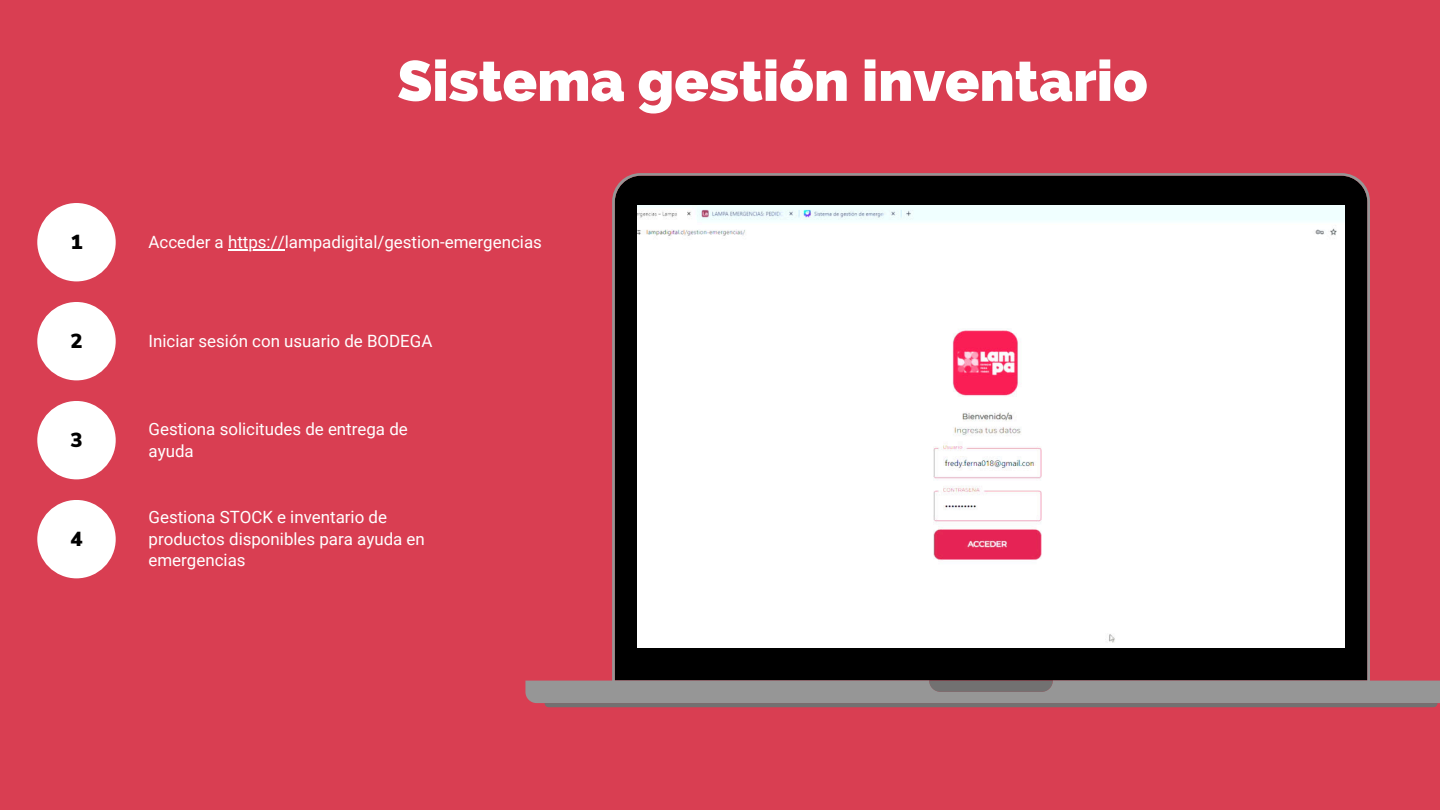
<style>
.page{position:relative;width:1440px;height:810px;background:#d93e52}
.page>*{position:absolute;margin:0;border:0;box-sizing:border-box;transform-origin:0 0}
.t1{font:800 56.8px "Raleway";color:#fff}
.t2{font:900 20.3px "Nunito Sans";color:#000}
.t3{font:16.9px/21.6px "Roboto";color:#fff}
</style>
<div class="page">
<div style="left:37px;top:203px;width:79px;height:78px;background:#fff;border-radius:50%"></div>
<div style="left:37px;top:302px;width:79px;height:78px;background:#fff;border-radius:50%"></div>
<div style="left:37px;top:401px;width:79px;height:78px;background:#fff;border-radius:50%"></div>
<div style="left:37px;top:500px;width:79px;height:78px;background:#fff;border-radius:50%"></div>
<hr style="left:228px;top:249px;width:57px;height:1px;background:#fff">
<svg style="left:525px;top:173px;width:915px;height:530px"></svg>
<svg style="left:929px;top:681px;width:124px;height:11px"></svg>
<svg style="left:545px;top:703px;width:893px;height:4px;background:#746f70"></svg>
<div style="left:638px;top:205px;width:706px;height:443px;background:#fff"></div>
<h1 class="t2" style="left:70px;top:228px;width:14px">1</h1>
<p class="t2" style="left:70px;top:327px;width:14px">2</p>
<p class="t2" style="left:70px;top:426px;width:14px">3</p>
<p class="t2" style="left:70px;top:525px;width:14px">4</p>
<p class="t1" style="left:397px;top:47px;width:752px">Sistema gestión inventario</p>
<p class="t3" style="left:149px;top:231px;width:395px">Acceder a https://lampadigital/gestion-emergencias</p>
<p class="t3" style="left:149px;top:330px;width:285px">Iniciar sesión con usuario de BODEGA</p>
<p class="t3" style="left:149px;top:419px;width:261px">Gestiona solicitudes de entrega de ayuda</p>
<p class="t3" style="left:149px;top:507px;width:278px">Gestiona STOCK e inventario de productos disponibles para ayuda en emergencias</p>
</div>
